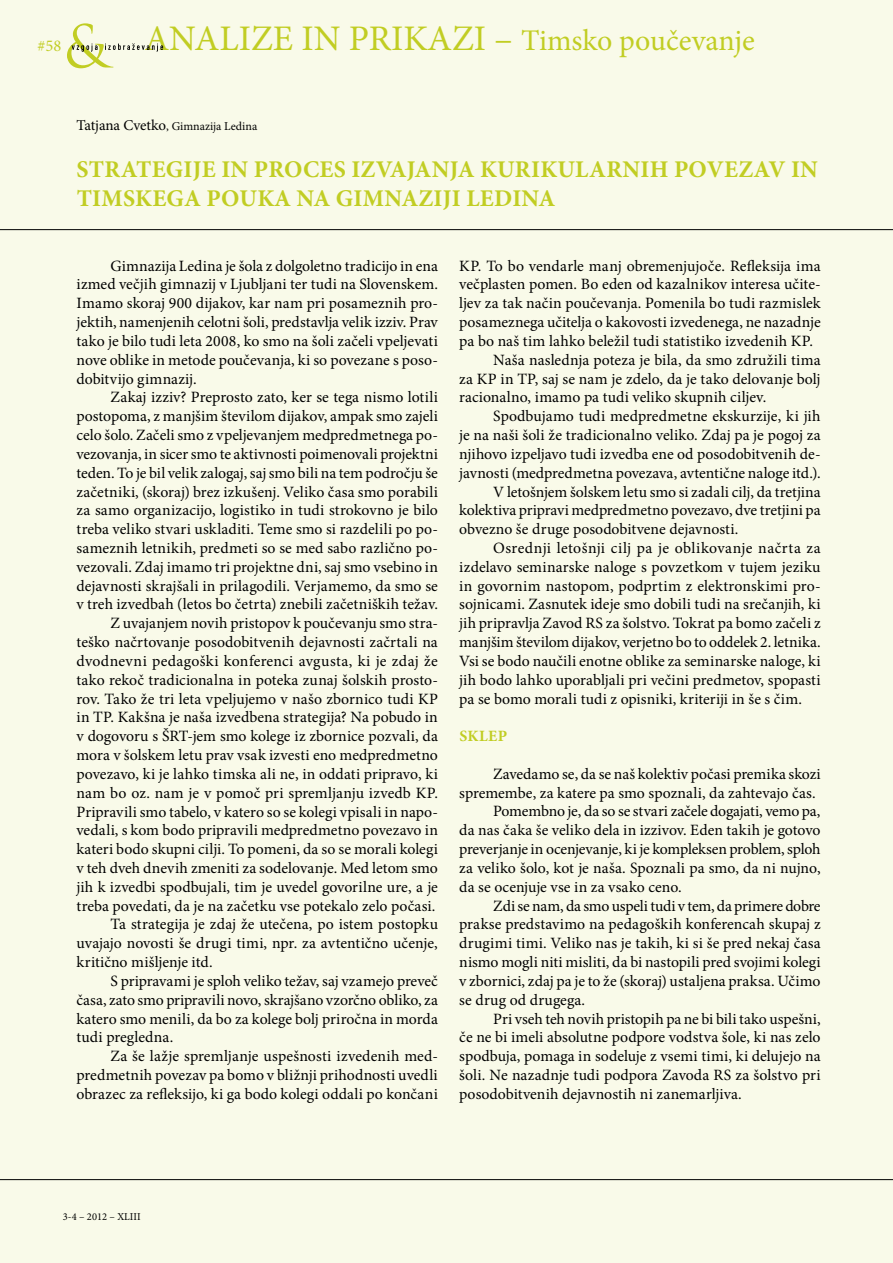
<style>
.page{position:relative;width:893px;height:1263px;background:#f9fae9}
.page>*{position:absolute;margin:0;border:0;box-sizing:border-box;transform-origin:0 0}
.t1{font:36px "Minion Pro";color:#c1cd23}
.t2{font:700 24px "Minion Pro";letter-spacing:.01em;color:#c1cd23}
.t3{font:16.5px "Minion Pro";color:#c1cd23}
.t4{font:15.75px/18.8px "Minion Pro";color:#000;text-align:justify}
.t5{font:15.75px "Minion Pro";letter-spacing:.02em;color:#000}
.t6{font:15.75px "Minion Pro";letter-spacing:.025em;color:#000}
.t7{font:15.75px "Minion Pro";letter-spacing:-.02em;color:#000}
.t8{font:700 15.75px "Minion Pro";color:#c1cd23}
.t9{font:12px "Minion Pro";color:#000}
.t10{font:10.5px "Minion Pro";color:#000}
.s1{font-size:30px}
.s2{font-size:15px}
</style>
<div class="page">
<hr style="left:0;top:1179px;width:893px;height:1px;background:#000">
<svg style="left:67px;top:23px;width:96px;height:45px"></svg>
<hr style="left:0;top:229px;width:893px;height:1px;background:#000">
<p class="t3" style="left:38px;top:35px;width:25px">#58</p>
<h1 class="t1" style="left:144px;top:14px;width:612px">ANALIZE IN PRIKAZI – <span class="s1">Timsko poučevanje</span></h1>
<p class="t9" style="left:77px;top:118px;width:182px"><span class="s2">Tatjana Cvetko</span>, Gimnazija Ledina</p>
<h2 class="t2" style="left:77px;top:152px;width:420px">STRATEGIJE IN PROCES IZVAJANJA KURIKULARNI</h2>
<h2 class="t2" style="left:650px;top:152px;width:42px">H POVEZAV</h2>
<h2 class="t2" style="left:791px;top:152px;width:29px">IN</h2>
<h2 class="t2" style="left:77px;top:181px;width:148px">TIMSKEGA POUKA</h2>
<h2 class="t2" style="left:297px;top:181px;width:260px">NA GIMNAZIJI LEDINA</h2>
<p class="t4" style="left:77px;top:256px;width:363px;text-indent:34px">Gimnazija Ledina je šola z dolgoletno tradicijo in ena izmed večjih gimnazij v Ljubljani ter tudi na Slovenskem.<br>Imamo skoraj 900 dijakov, kar nam pri posameznih pro&shy;jektih, namenjenih celotni šoli, predstavlja velik izziv. Prav tako je bilo tudi leta 2008, ko smo na šoli začeli vpeljevati nove oblike in metode poučevanja, ki so povezane s poso&shy;dobitvijo gimnazij.</p>
<p class="t4" style="left:111px;top:388px;width:329px">Zakaj izziv? Preprosto zato, ker se tega nismo lotili</p>
<p class="t4" style="left:77px;top:407px;width:363px">postopoma, z manjšim številom dijakov, ampak smo zajeli</p>
<p class="t4" style="left:77px;top:426px;width:363px">celo šolo. Začeli smo z vpeljevanjem medpredmetnega po-</p>
<p class="t4" style="left:77px;top:444px;width:363px">vezovanja, in sicer smo te aktivnosti poimenovali projektni</p>
<p class="t4" style="left:77px;top:463px;width:363px">teden. To je bil velik zalogaj, saj smo bili na tem področju še</p>
<p class="t4" style="left:77px;top:482px;width:363px">začetniki, (skoraj) brez izkušenj. Veliko časa smo porabili</p>
<p class="t4" style="left:77px;top:501px;width:363px">za samo organizacijo, logistiko in tudi strokovno je bilo</p>
<p class="t4" style="left:77px;top:520px;width:363px">treba veliko stvari uskladiti. Teme smo si razdelili po po-</p>
<p class="t4" style="left:77px;top:539px;width:363px">sameznih letnikih, predmeti so se med sabo različno po-</p>
<p class="t4" style="left:77px;top:557px;width:363px">vezovali. Zdaj imamo tri projektne dni, saj smo vsebino in</p>
<p class="t4" style="left:77px;top:576px;width:363px">dejavnosti skrajšali in prilagodili. Verjamemo, da smo se</p>
<p class="t4" style="left:77px;top:595px;width:363px">v treh izvedbah (letos bo četrta) znebili začetniških težav.</p>
<p class="t4" style="left:111px;top:614px;width:329px">Z uvajanjem novih pristopov k poučevanju smo stra-</p>
<p class="t4" style="left:77px;top:633px;width:363px">teško načrtovanje posodobitvenih dejavnosti začrtali na</p>
<p class="t5" style="left:77px;top:650px;width:363px">dvodnevni pedagoški konferenci avgusta, ki je zdaj že</p>
<p class="t4" style="left:77px;top:670px;width:363px">tako rekoč tradicionalna in poteka zunaj šolskih prosto-</p>
<p class="t4" style="left:77px;top:689px;width:363px">rov. Tako že tri leta vpeljujemo v našo zbornico tudi KP</p>
<p class="t4" style="left:77px;top:708px;width:363px">in TP. Kakšna je naša izvedbena strategija? Na pobudo in</p>
<p class="t4" style="left:77px;top:727px;width:363px">v dogovoru s ŠRT-jem smo kolege iz zbornice pozvali, da</p>
<p class="t4" style="left:77px;top:746px;width:363px">mora v šolskem letu prav vsak izvesti eno medpredmetno</p>
<p class="t4" style="left:77px;top:764px;width:363px">povezavo, ki je lahko timska ali ne, in oddati pripravo, ki</p>
<p class="t4" style="left:77px;top:783px;width:363px">nam bo oz. nam je v pomoč pri spremljanju izvedb KP.</p>
<p class="t4" style="left:77px;top:802px;width:363px">Pripravili smo tabelo, v katero so se kolegi vpisali in napo-</p>
<p class="t4" style="left:77px;top:821px;width:363px">vedali, s kom bodo pripravili medpredmetno povezavo in</p>
<p class="t4" style="left:77px;top:840px;width:363px">kateri bodo skupni cilji. To pomeni, da so se morali kolegi</p>
<p class="t4" style="left:77px;top:859px;width:363px">v teh dveh dnevih zmeniti za sodelovanje. Med letom smo</p>
<p class="t4" style="left:77px;top:877px;width:363px">jih k izvedbi spodbujali, tim je uvedel govorilne ure, a je</p>
<p class="t4" style="left:77px;top:896px;width:360px">treba povedati, da je na začetku vse potekalo zelo počasi.</p>
<p class="t4" style="left:111px;top:915px;width:329px">Ta strategija je zdaj že utečena, po istem postopku</p>
<p class="t4" style="left:77px;top:934px;width:363px">uvajajo novosti še drugi timi, npr. za avtentično učenje,</p>
<p class="t4" style="left:77px;top:953px;width:138px">kritično mišljenje itd.</p>
<p class="t4" style="left:111px;top:971px;width:329px">S pripravami je sploh veliko težav, saj vzamejo preveč</p>
<p class="t4" style="left:77px;top:990px;width:363px">časa, zato smo pripravili novo, skrajšano vzorčno obliko, za</p>
<p class="t4" style="left:77px;top:1009px;width:363px">katero smo menili, da bo za kolege bolj priročna in morda</p>
<p class="t4" style="left:77px;top:1028px;width:98px">tudi pregledna.</p>
<p class="t4" style="left:111px;top:1047px;width:329px">Za še lažje spremljanje uspešnosti izvedenih med-</p>
<p class="t4" style="left:77px;top:1066px;width:363px">predmetnih povezav pa bomo v bližnji prihodnosti uvedli</p>
<p class="t4" style="left:77px;top:1084px;width:363px">obrazec za refleksijo, ki ga bodo kolegi oddali po končani</p>
<p class="t4" style="left:459px;top:256px;width:363px">KP. To bo vendarle manj obremenjujoče. Refleksija ima</p>
<p class="t4" style="left:459px;top:275px;width:363px">večplasten pomen. Bo eden od kazalnikov interesa učite-</p>
<p class="t4" style="left:459px;top:294px;width:363px">ljev za tak način poučevanja. Pomenila bo tudi razmislek</p>
<p class="t4" style="left:459px;top:313px;width:363px">posameznega učitelja o kakovosti izvedenega, ne nazadnje</p>
<p class="t4" style="left:459px;top:332px;width:355px">pa bo naš tim lahko beležil tudi statistiko izvedenih KP.</p>
<p class="t4" style="left:493px;top:350px;width:329px">Naša naslednja poteza je bila, da smo združili tima</p>
<p class="t4" style="left:459px;top:369px;width:363px">za KP in TP, saj se nam je zdelo, da je tako delovanje bolj</p>
<p class="t4" style="left:459px;top:388px;width:308px">racionalno, imamo pa tudi veliko skupnih ciljev.</p>
<p class="t4" style="left:493px;top:407px;width:329px">Spodbujamo tudi medpredmetne ekskurzije, ki jih</p>
<p class="t4" style="left:459px;top:426px;width:363px">je na naši šoli že tradicionalno veliko. Zdaj pa je pogoj za</p>
<p class="t4" style="left:459px;top:444px;width:363px">njihovo izpeljavo tudi izvedba ene od posodobitvenih de-</p>
<p class="t4" style="left:459px;top:463px;width:363px">javnosti (medpredmetna povezava, avtentične naloge itd.).</p>
<p class="t4" style="left:493px;top:482px;width:329px">V letošnjem šolskem letu smo si zadali cilj, da tretjina</p>
<p class="t4" style="left:459px;top:501px;width:363px">kolektiva pripravi medpredmetno povezavo, dve tretjini pa</p>
<p class="t4" style="left:459px;top:520px;width:281px">obvezno še druge posodobitvene dejavnosti.</p>
<p class="t6" style="left:493px;top:537px;width:329px">Osrednji letošnji cilj pa je oblikovanje načrta za</p>
<p class="t4" style="left:459px;top:557px;width:363px">izdelavo seminarske naloge s povzetkom v tujem jeziku</p>
<p class="t4" style="left:459px;top:576px;width:363px">in govornim nastopom, podprtim z elektronskimi pro-</p>
<p class="t4" style="left:459px;top:595px;width:363px">sojnicami. Zasnutek ideje smo dobili tudi na srečanjih, ki</p>
<p class="t4" style="left:459px;top:614px;width:363px">jih pripravlja Zavod RS za šolstvo. Tokrat pa bomo začeli z</p>
<p class="t4" style="left:459px;top:633px;width:363px">manjšim številom dijakov, verjetno bo to oddelek 2. letnika.</p>
<p class="t4" style="left:459px;top:652px;width:363px">Vsi se bodo naučili enotne oblike za seminarske naloge, ki</p>
<p class="t4" style="left:459px;top:670px;width:363px">jih bodo lahko uporabljali pri večini predmetov, spopasti</p>
<p class="t4" style="left:459px;top:689px;width:344px">pa se bomo morali tudi z opisniki, kriteriji in še s čim.</p>
<p class="t8" style="left:459px;top:725px;width:19px">SKLEP</p>
<p class="t4" style="left:493px;top:764px;width:329px">Zavedamo se, da se naš kolektiv počasi premika skozi</p>
<p class="t4" style="left:459px;top:783px;width:358px">spremembe, za katere pa smo spoznali, da zahtevajo čas.</p>
<p class="t4" style="left:493px;top:802px;width:329px">Pomembno je, da so se stvari začele dogajati, vemo pa,</p>
<p class="t4" style="left:459px;top:821px;width:363px">da nas čaka še veliko dela in izzivov. Eden takih je gotovo</p>
<p class="t4" style="left:459px;top:840px;width:363px">preverjanje in ocenjevanje, ki je kompleksen problem, sploh</p>
<p class="t4" style="left:459px;top:859px;width:363px">za veliko šolo, kot je naša. Spoznali pa smo, da ni nujno,</p>
<p class="t4" style="left:459px;top:877px;width:224px">da se ocenjuje vse in za vsako ceno.</p>
<p class="t7" style="left:493px;top:895px;width:329px">Zdi se nam, da smo uspeli tudi v tem, da primere dobre</p>
<p class="t4" style="left:459px;top:915px;width:363px">prakse predstavimo na pedagoških konferencah skupaj z</p>
<p class="t4" style="left:459px;top:934px;width:363px">drugimi timi. Veliko nas je takih, ki si še pred nekaj časa</p>
<p class="t4" style="left:459px;top:953px;width:363px">nismo mogli niti misliti, da bi nastopili pred svojimi kolegi</p>
<p class="t4" style="left:459px;top:971px;width:363px">v zbornici, zdaj pa je to že (skoraj) ustaljena praksa. Učimo</p>
<p class="t4" style="left:459px;top:990px;width:127px">se drug od drugega.</p>
<p class="t4" style="left:493px;top:1009px;width:329px">Pri vseh teh novih pristopih pa ne bi bili tako uspešni,</p>
<p class="t4" style="left:459px;top:1028px;width:363px">če ne bi imeli absolutne podpore vodstva šole, ki nas zelo</p>
<p class="t4" style="left:459px;top:1047px;width:363px">spodbuja, pomaga in sodeluje z vsemi timi, ki delujejo na</p>
<p class="t4" style="left:459px;top:1066px;width:363px">šoli. Ne nazadnje tudi podpora Zavoda RS za šolstvo pri</p>
<p class="t4" style="left:459px;top:1084px;width:284px">posodobitvenih dejavnostih ni zanemarljiva.</p>
<p class="t10" style="left:63px;top:1210px;width:79px">3-4 – 2012 – XLIII</p>
</div>
